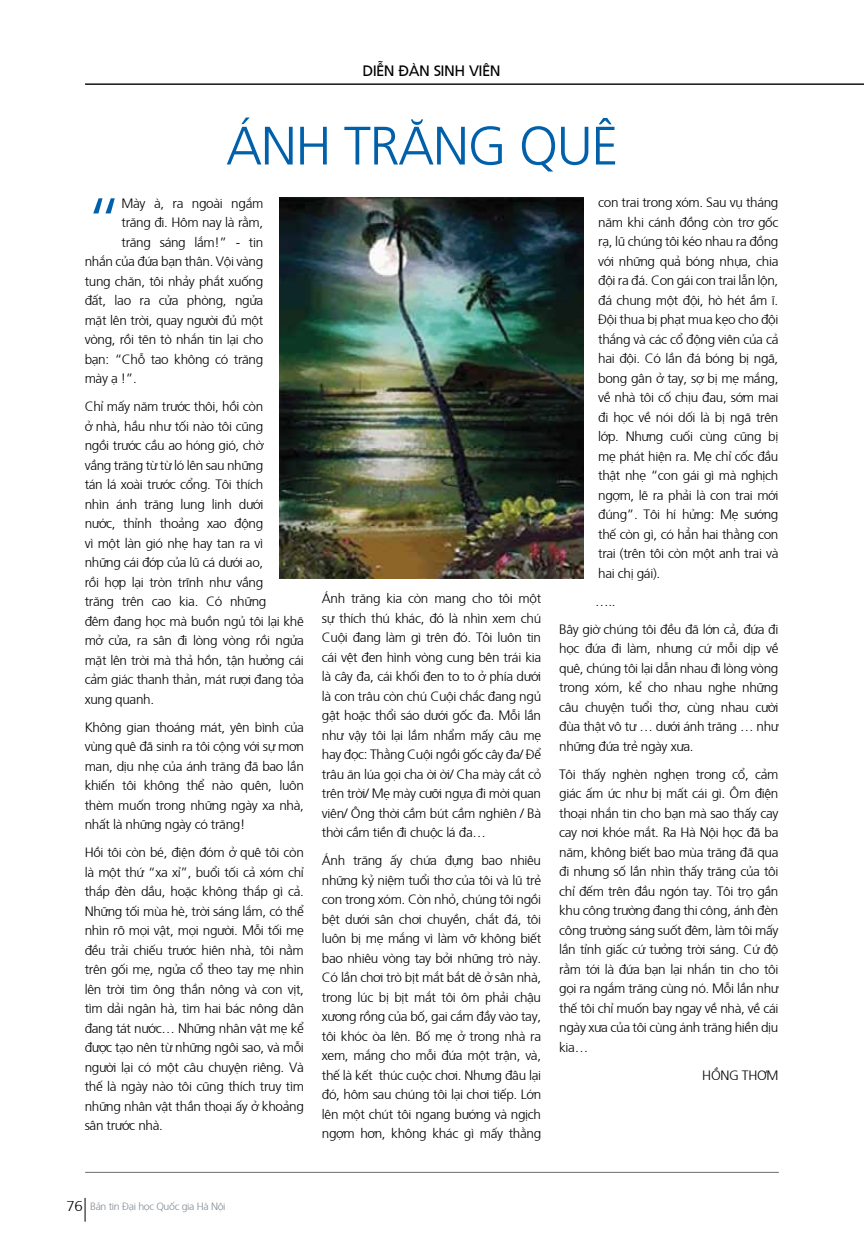
<style>
.page{position:relative;width:864px;height:1242px;background:#fff}
.page>*{position:absolute;margin:0;border:0;box-sizing:border-box;transform-origin:0 0}
.t1{font:300 69.3px "Frutiger";color:#0061aa}
.t2{font:300 54px "Frutiger";letter-spacing:-.025em;color:#0061aa}
.t3{font:15px "Frutiger";letter-spacing:-.04em;color:#000}
.t4{font:300 13.5px/19.5px "Frutiger";letter-spacing:-.025em;color:#000;text-align:justify}
.t5{font:300 10.5px "Frutiger";letter-spacing:-.03em;color:#828b92}
.s1{font-size:14.25px;color:#000}
</style>
<div class="page">
<img style="left:279px;top:198px;width:304px;height:380px">
<hr style="left:85px;top:1172px;width:693px;height:1px;background:#6d6e71">
<svg style="left:85px;top:1198px;width:1px;height:23px"></svg>
<hr style="left:85px;top:84px;width:778px;height:1px;background:#0a0a0b">
<p class="t3" style="left:362px;top:61px;width:140px">DIỄN ĐÀN SINH VIÊN</p>
<h2 class="t2" style="left:226px;top:108px;width:393px">Ánh trăng quê</h2>
<h1 class="t1" style="left:85px;top:174px;width:40px">“</h1>
<p class="t4" style="left:121px;top:192px;width:143px">Mày à, ra ngoài ngắm</p>
<p class="t4" style="left:121px;top:212px;width:143px">trăng đi. Hôm nay là rằm,</p>
<p class="t4" style="left:121px;top:231px;width:143px">trăng sáng lắm!” - tin</p>
<p class="t4" style="left:85px;top:251px;width:180px">nhắn của đứa bạn thân. Vội vàng</p>
<p class="t4" style="left:85px;top:270px;width:180px">tung chăn, tôi nhảy phắt xuống</p>
<p class="t4" style="left:85px;top:290px;width:180px">đất, lao ra cửa phòng, ngửa</p>
<p class="t4" style="left:85px;top:309px;width:180px">mặt lên trời, quay người đủ một</p>
<p class="t4" style="left:85px;top:329px;width:180px">vòng, rồi tẽn tò nhắn tin lại cho</p>
<p class="t4" style="left:85px;top:348px;width:180px">bạn: “Chỗ tao không có trăng</p>
<p class="t4" style="left:85px;top:368px;width:54px">mày ạ !”.</p>
<p class="t4" style="left:85px;top:396px;width:221px;text-align:left">Chỉ mấy năm trước thôi, hồi còn<br>ở nhà, hầu như tối nào tôi cũng<br>ngồi trước cầu ao hóng gió, chờ<br>vầng trăng từ từ ló lên sau những<br>tán lá xoài trước cổng. Tôi thích<br>nhìn ánh trăng lung linh dưới<br>nước, thỉnh thoảng xao động<br>vì một làn gió nhẹ hay tan ra vì<br>những cái đớp của lũ cá dưới ao,<br>rồi hợp lại tròn trĩnh như vầng<br>trăng trên cao kia. Có những<br>đêm đang học mà buồn ngủ tôi lại khẽ mở cửa, ra sân đi lòng vòng rồi ngửa mặt lên trời mà thả hồn, tận hưởng cái cảm giác thanh thản, mát rượi đang tỏa xung quanh.</p>
<p class="t4" style="left:85px;top:716px;width:221px">Không gian thoáng mát, yên bình của vùng quê đã sinh ra tôi cộng với sự mơn man, dịu nhẹ của ánh trăng đã bao lần khiến tôi không thể nào quên, luôn thèm muốn trong những ngày xa nhà, nhất là những ngày có trăng!</p>
<p class="t4" style="left:85px;top:842px;width:221px">Hồi tôi còn bé, điện đóm ở quê tôi còn là một thứ “xa xỉ”, buổi tối cả xóm chỉ thắp đèn dầu, hoặc không thắp gì cả.<br>Những tối mùa hè, trời sáng lắm, có thể nhìn rõ mọi vật, mọi người. Mỗi tối mẹ đều trải chiếu trước hiên nhà, tôi nằm trên gối mẹ, ngửa cổ theo tay mẹ nhìn lên trời tìm ông thần nông và con vịt, tìm dải ngân hà, tìm hai bác nông dân đang tát nước… Những nhân vật mẹ kể được tạo nên từ những ngôi sao, và mỗi người lại có một câu chuyện riêng. Và thế là ngày nào tôi cũng thích truy tìm những nhân vật thần thoại ấy ở khoảng sân trước nhà.</p>
<p class="t4" style="left:322px;top:588px;width:221px">Ánh trăng kia còn mang cho tôi một sự thích thú khác, đó là nhìn xem chú C uội đang làm gì trên đó. Tôi luôn tin cái vệt đen hình vòng cung bên trái kia là cây đa, cái khối đen to to ở phía dưới là con trâu còn chú C uội chắc đang ngủ gật hoặc thổi sáo dưới gốc đa. Mỗi lần như vậy tôi lại lầm nhẩm mấy câu mẹ hay đọc: Thằng Cuội ngồi gốc cây đa/ Để trâu ăn lúa gọi cha ời ời/ C ha mày cắt cỏ trên trời/ Mẹ mày cưỡi ngựa đi mời quan viên/ Ông thời cầm bút cầm nghiên / Bà thời cầm tiền đi chuộc lá đa…</p>
<p class="t4" style="left:322px;top:850px;width:221px">Ánh trăng ấy chứa đựng bao nhiêu những kỷ niệm tuổi thơ của tôi và lũ trẻ con trong xóm. Còn nhỏ, chúng tôi ngồi bệt dưới sân chơi chuyền, chắt đá, tôi luôn bị mẹ mắng vì làm vỡ không biết bao nhiêu vòng tay bởi những trò này.<br>Có lần chơi trò bịt mắt bắt dê ở sân nhà, trong lúc bị bịt mắt tôi ôm phải chậu xương rồng của bố, gai cắm đầy vào tay, tôi khóc òa lên. Bố mẹ ở trong nhà ra xem, mắng cho mỗi đứa một trận, và, thế là kết thúc cuộc chơi. Nhưng đâu lại đó, hôm sau chúng tôi lại chơi tiếp. Lớn lên một chút tôi ngang bướng và ngịch ngợm hơn, không khác gì mấy thằng</p>
<p class="t4" style="left:598px;top:192px;width:182px">con trai trong xóm. Sau vụ tháng năm khi cánh đồng còn trơ gốc rạ, lũ chúng tôi kéo nhau ra đồng với những quả bóng nhựa, chia đội ra đá. Con gái con trai lẫn lộn, đá chung một đội, hò hét ầm ĩ.<br>Đội thua bị phạt mua kẹo cho đội thắng và các cổ động viên của cả hai đội. Có lần đá bóng bị ngã, bong gân ở tay, sợ bị mẹ mắng, về nhà tôi cố chịu đau, sớm mai đi học về nói dối là bị ngã trên lớp. Nhưng cuối cùng cũng bị mẹ phát hiện ra. Mẹ chỉ cốc đầu thật nhẹ “con gái gì mà nghịch ngợm, lẽ ra phải là con trai mới đúng”. Tôi hí hửng: Mẹ sướng thế còn gì, có hẳn hai thằng con trai (trên tôi còn một anh trai và hai chị gái).</p>
<p class="t4" style="left:559px;top:586px;width:220px;line-height:28px;text-indent:36px">…..<br>Bây giờ chúng tôi đều đã lớn cả, đứa đi</p>
<p class="t4" style="left:559px;top:638px;width:220px">học đứa đi làm, nhưng cứ mỗi dịp về quê, chúng tôi lại dẫn nhau đi lòng vòng trong xóm, kể cho nhau nghe những câu chuyện tuổi thơ, cùng nhau cười đùa thật vô tư … dưới ánh trăng … như những đứa trẻ ngày xưa.</p>
<p class="t4" style="left:559px;top:763px;width:221px">Tôi thấy nghèn nghẹn trong cổ, cảm giác ấm ức như bị mất cái gì. Ôm điện thoại nhắn tin cho bạn mà sao thấy cay cay nơi khóe mắt. Ra Hà Nội học đã ba năm, không biết bao mùa trăng đã qua đi nhưng số lần nhìn thấy trăng của tôi chỉ đếm trên đầu ngón tay. Tôi trọ gần khu công trường đang thi công, ánh đèn công trường sáng suốt đêm, làm tôi mấy lần tỉnh giấc cứ tưởng trời sáng. Cứ độ rằm tới là đứa bạn lại nhắn tin cho tôi gọi ra ngắm trăng cùng nó. Mỗi lần như thế tôi chỉ muốn bay ngay về nhà, về cái ngày xưa của tôi cùng ánh trăng hiền dịu kia…</p>
<p class="t4" style="left:702px;top:1064px;width:75px">Hồng Thơm</p>
<p class="t5" style="left:67px;top:1198px;width:160px"><span class="s1">76</span> Bản tin Đại học Quốc gia Hà Nội</p>
</div>
